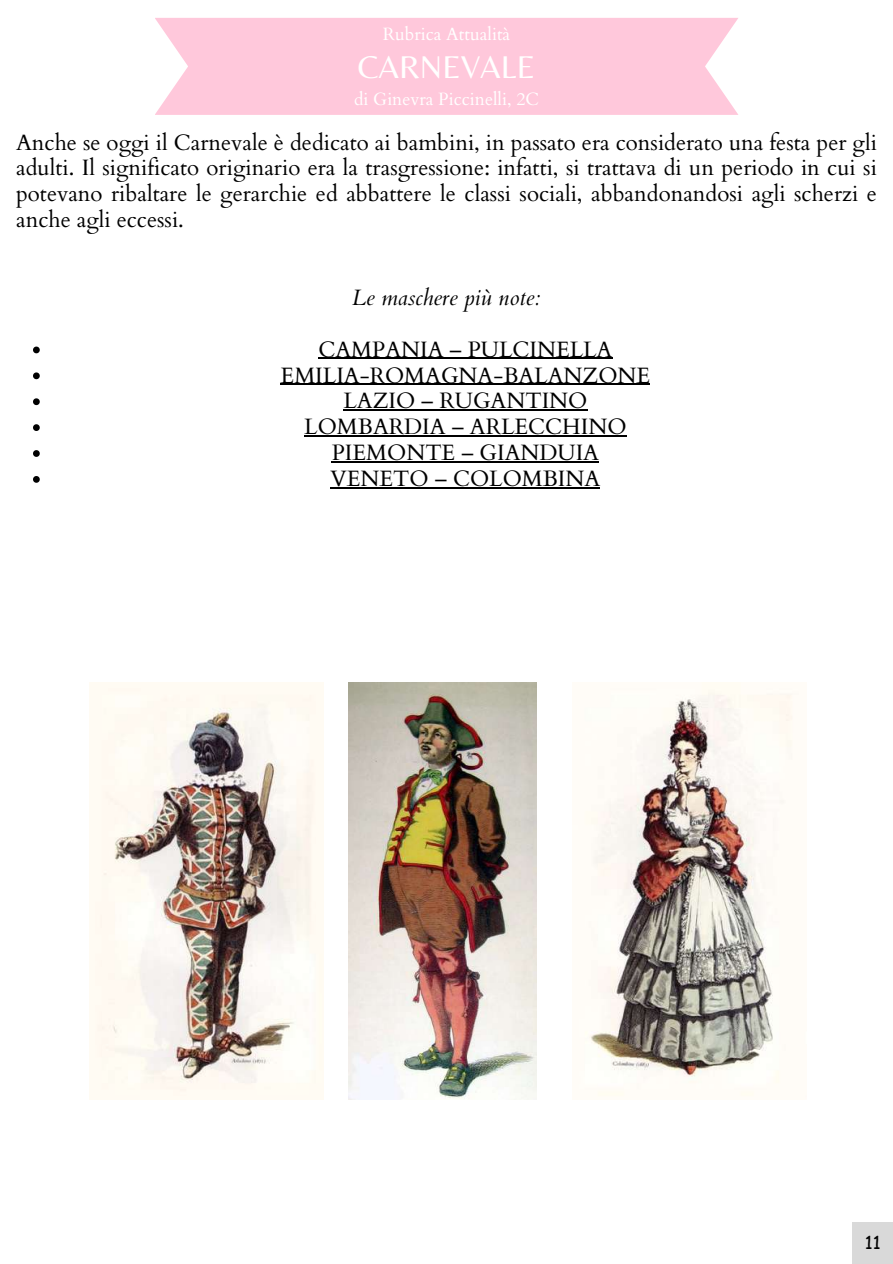
<style>
.page{position:relative;width:893px;height:1264px;background:#fff}
.page>*{position:absolute;margin:0;border:0;box-sizing:border-box;transform-origin:0 0}
.t1{font:32.7px "Belleza";color:#fff}
.t2{font:22.2px/25.8px "Cardo";color:#000;text-align:justify}
.t3{font:italic 22.2px "Cardo";color:#000}
.t4{font:17.7px "Cardo";color:#fff}
.t5{font:17.7px "Comic Sans MS";color:#000}
</style>
<div class="page">
<div style="left:155px;top:18px;width:583px;height:97px;background:#ffc8db"></div>
<img style="left:585px;top:683px;width:208px;height:413px">
<img style="left:349px;top:683px;width:187px;height:416px">
<img style="left:89px;top:683px;width:234px;height:416px">
<svg style="left:33px;top:346px;width:7px;height:7px"></svg>
<hr style="left:318px;top:358px;width:294px;height:1px;background:#000">
<svg style="left:33px;top:372px;width:7px;height:7px"></svg>
<hr style="left:280px;top:384px;width:370px;height:1px;background:#000">
<svg style="left:33px;top:398px;width:7px;height:7px"></svg>
<hr style="left:343px;top:409px;width:244px;height:2px;background:#000">
<svg style="left:33px;top:424px;width:7px;height:7px"></svg>
<hr style="left:304px;top:435px;width:322px;height:1px;background:#000">
<svg style="left:33px;top:450px;width:7px;height:7px"></svg>
<hr style="left:332px;top:461px;width:267px;height:1px;background:#000">
<svg style="left:33px;top:476px;width:7px;height:7px"></svg>
<hr style="left:330px;top:487px;width:270px;height:1px;background:#000">
<div style="left:851px;top:1221px;width:41px;height:42px;background:#d9d9d9"></div>
<p class="t4" style="left:383px;top:23px;width:129px">Rubrica Attualità</p>
<h1 class="t1" style="left:358px;top:47px;width:179px">CARNEVALE</h1>
<p class="t4" style="left:354px;top:87px;width:186px">di Ginevra Piccinelli, 2C</p>
<p class="t2" style="left:16px;top:130px;width:862px">Anche se oggi il Carnevale è dedicato ai bambini, in passato era considerato una festa per gli adulti. Il significato originario era la trasgressione: infatti, si trattava di un periodo in cui si potevano ribaltare le gerarchie ed abbattere le classi sociali, abbandonandosi agli scherzi e anche agli eccessi.</p>
<p class="t3" style="left:352px;top:283px;width:190px">Le maschere più note:</p>
<p class="t2" style="left:280px;top:337px;width:371px;text-align:center">CAMPANIA – PULCINELLA<br>EMILIA-ROMAGNA-BALANZONE<br>LAZIO – RUGANTINO<br>LOMBARDIA – ARLECCHINO<br>PIEMONTE – GIANDUIA<br>VENETO – COLOMBINA</p>
<p class="t5" style="left:864px;top:1229px;width:17px">11</p>
</div>
